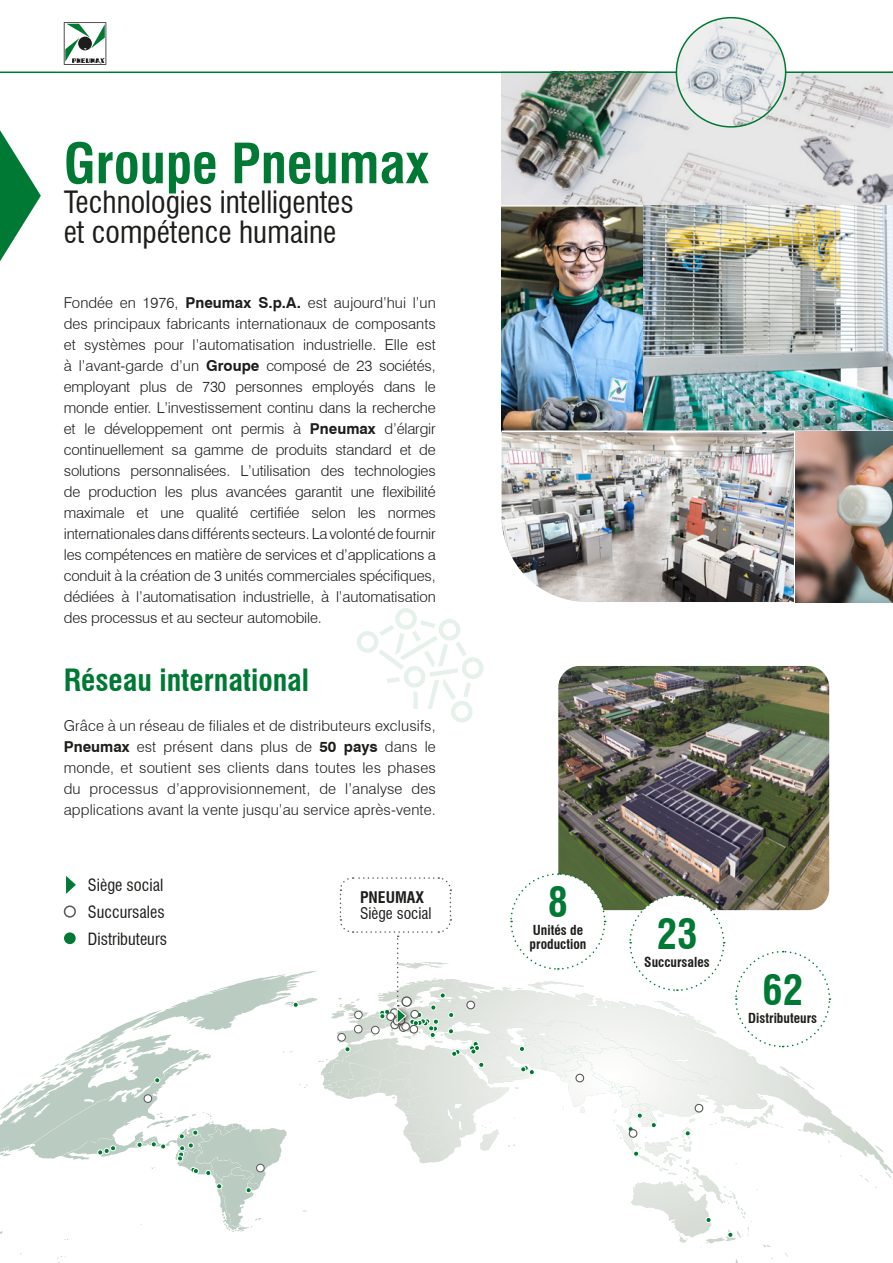
<style>
.page{position:relative;width:893px;height:1263px;background:#fff}
.page>*{position:absolute;margin:0;border:0;box-sizing:border-box;transform-origin:0 0}
.t1{font:700 condensed 54px "Swiss 721 BT";color:#007934}
.t2{font:700 condensed 40.5px "Swiss 721 BT";color:#007934}
.t3{font:condensed 30px/30px "Swiss 721 BT";color:#1d1d1b}
.t4{font:700 condensed 30px "Swiss 721 BT";color:#007934}
.t5{font:condensed 16.5px/27px "Swiss 721 BT";color:#1d1d1b}
.t6{font:condensed 15.75px "Swiss 721 BT";color:#1d1d1b}
.t7{font:700 condensed 15.75px "Swiss 721 BT";color:#1d1d1b}
.t8{font:300 15px/21px "Swiss 721 BT";color:#1d1d1b;text-align:justify}
.t9{font:700 condensed 13.5px/13.5px "Swiss 721 BT";color:#1d1d1b}
.s1{font-weight:700}
</style>
<div class="page">
<img style="left:502px;top:73px;width:391px;height:132px">
<img style="left:558px;top:666px;width:271px;height:206px">
<svg style="left:64px;top:22px;width:42px;height:43px"></svg>
<svg style="left:0;top:130px;width:41px;height:131px"></svg>
<svg style="left:357px;top:608px;width:127px;height:115px"></svg>
<svg style="left:875px;top:1145px;width:9px;height:8px"></svg>
<img style="left:502px;top:207px;width:142px;height:223px">
<img style="left:502px;top:432px;width:292px;height:170px">
<img style="left:644px;top:206px;width:249px;height:224px">
<img style="left:795px;top:432px;width:98px;height:170px">
<hr style="left:0;top:72px;width:893px;height:1px;background:#007934">
<img style="left:676px;top:18px;width:110px;height:109px">
<div style="left:676px;top:17px;width:110px;height:111px;border:2px solid #007934;border-radius:50%"></div>
<svg style="left:0;top:872px;width:831px;height:391px"></svg>
<h1 class="t1" style="left:64px;top:131px;width:367px">Groupe Pneumax</h1>
<h3 class="t3" style="left:64px;top:187px;width:291px">Technologies intelligentes et compétence humaine</h3>
<p class="t8" style="left:64px;top:292px;width:374px">Fondée en 1976, <span class="s1">Pneumax S.p.A.</span> est aujourd’hui l’un des principaux fabricants internationaux de composants et systèmes pour l’automatisation industrielle. Elle est à l’avant-garde d’un <span class="s1">Groupe</span> composé de 23 sociétés, employant plus de 730 personnes employés dans le monde entier. L’investissement continu dans la recherche et le développement ont permis à <span class="s1">Pneumax</span> d’élargir continuellement sa gamme de produits standard et de solutions personnalisées. L’utilisation des technologies de production les plus avancées garantit une flexibilité maximale et une qualité certifiée selon les normes internationales dans différents secteurs. La volonté de fournir les compétences en matière de services et d’applications a conduit à la création de 3 unités commerciales spécifiques, dédiées à l’automatisation industrielle, à l’automatisation des processus et au secteur automobile.</p>
<h3 class="t4" style="left:64px;top:662px;width:247px">Réseau international</h3>
<p class="t8" style="left:64px;top:715px;width:374px">Grâce à un réseau de filiales et de distributeurs exclusifs, <span class="s1">Pneumax</span> est présent dans plus de <span class="s1">50 pays</span> dans le monde, et soutient ses clients dans toutes les phases du processus d’approvisionnement, de l’analyse des applications avant la vente jusqu’au service après-vente.</p>
<p class="t5" style="left:88px;top:871px;width:81px">Siège social<br>Succursales<br>Distributeurs</p>
<p class="t7" style="left:360px;top:888px;width:66px">PNEUMAX</p>
<p class="t6" style="left:360px;top:904px;width:73px">Siège social</p>
<h2 class="t2" style="left:548px;top:878px;width:22px">8</h2>
<p class="t9" style="left:530px;top:924px;width:58px">Unités de production</p>
<h2 class="t2" style="left:657px;top:910px;width:42px">23</h2>
<p class="t9" style="left:644px;top:955px;width:67px">Succursales</p>
<h2 class="t2" style="left:762px;top:966px;width:42px">62</h2>
<p class="t9" style="left:748px;top:1011px;width:70px">Distributeurs</p>
</div>
